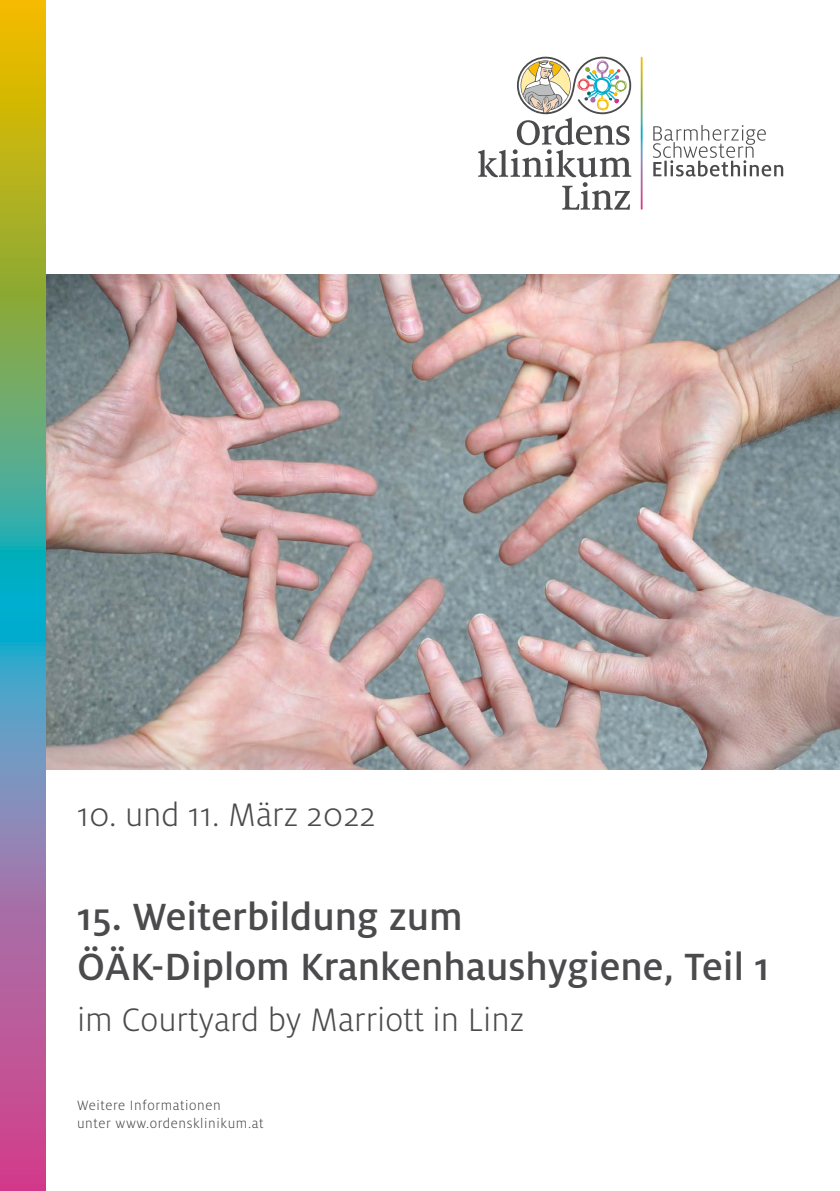
<style>
.page{position:relative;width:840px;height:1191px;background:#fff}
.page>*{position:absolute;margin:0;border:0;box-sizing:border-box;transform-origin:0 0}
.t1{font:500 42px/50.4px "Milo OT";color:#4b4b4d}
.t2{font:300 36px "Milo OT";color:#4b4b4d}
.t3{font:300 15px/18px "Milo OT";letter-spacing:.04em;color:#4b4b4d}
</style>
<div class="page">
<img style="left:45px;top:274px;width:794px;height:495px">
<svg style="left:0;top:0;width:45px;height:1191px;background:#8b937c"></svg>
<svg style="left:478px;top:57px;width:153px;height:153px"></svg>
<svg style="left:640px;top:57px;width:2px;height:153px"></svg>
<svg style="left:653px;top:125px;width:129px;height:51px"></svg>
<p class="t2" style="left:77px;top:795px;width:300px">10. und 11. März 2022</p>
<p class="t1" style="left:77px;top:891px;width:693px">15. Weiterbildung zum<br>ÖÄK-Diplom Krankenhaushygiene, Teil 1</p>
<p class="t2" style="left:77px;top:1000px;width:448px">im Courtyard by Marriott in Linz</p>
<p class="t3" style="left:77px;top:1096px;width:188px">Weitere Informationen<br>unter www.ordensklinikum.at</p>
</div>
